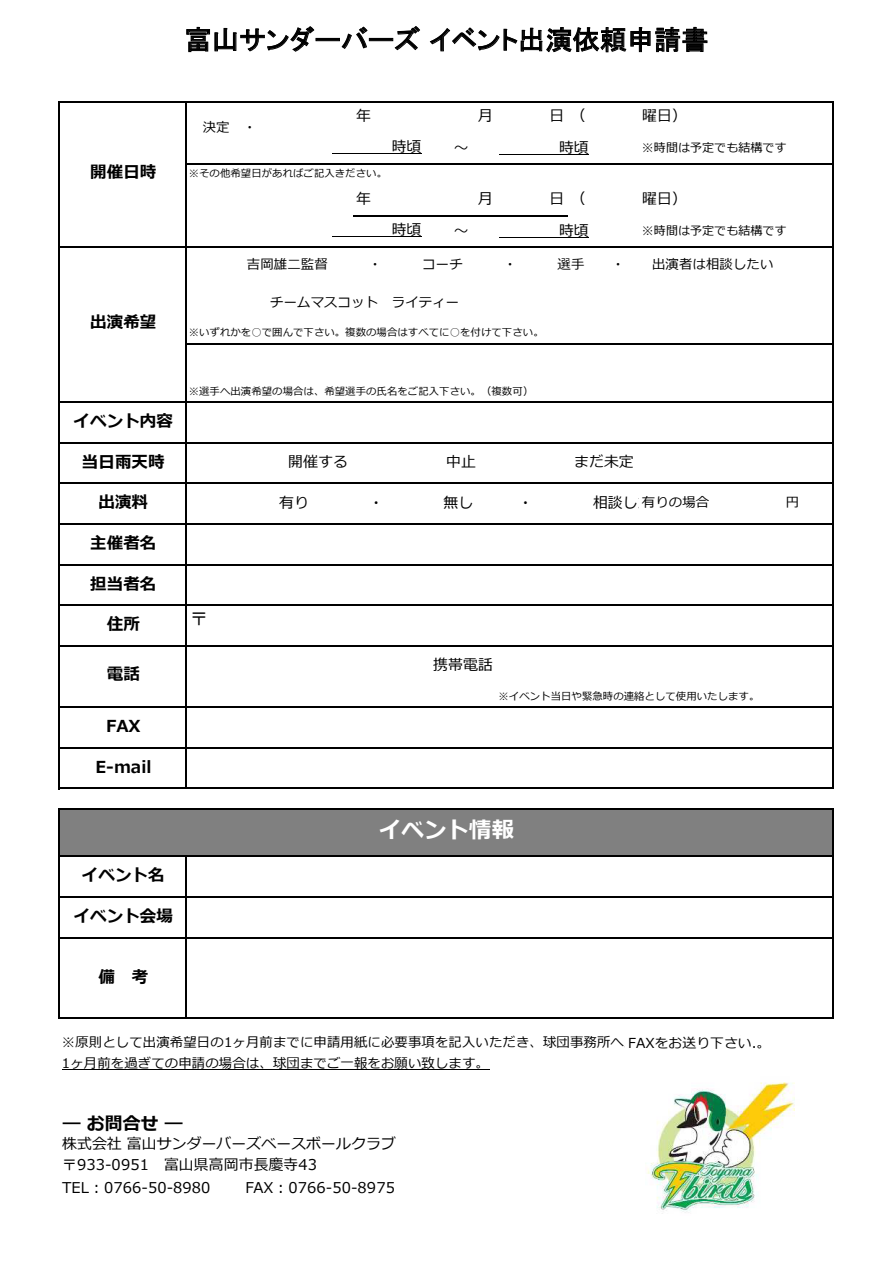
<style>
.page{position:relative;width:893px;height:1263px;background:#fff}
.page>*{position:absolute;margin:0;border:0;box-sizing:border-box;transform-origin:0 0}
.t1{font:26.85px "MS P Gothic";letter-spacing:.01em;color:#000}
.t2{font:700 22.35px "Meiryo";letter-spacing:.005em;color:#fff}
.t3{font:700 17.85px "Meiryo";color:#000}
.t4{font:17.85px "Meiryo";color:#000}
.t5{font:700 16.5px "Meiryo";letter-spacing:.005em;color:#000}
.t6{font:14.85px/20.4px "Meiryo";letter-spacing:.005em;color:#000}
.t7{font:13.8px "Meiryo";letter-spacing:.005em;color:#000}
.t8{font:13.35px/20.4px "Meiryo";letter-spacing:.01em;color:#000}
.t9{font:12px "Meiryo";letter-spacing:.005em;color:#000}
.t10{font:10.35px "Meiryo";letter-spacing:.01em;color:#000}
.s1{font-size:13.35px}
.s2{font-size:14.85px}
</style>
<div class="page">
<svg style="left:186px;top:26px;width:128px;height:26px"></svg>
<div style="left:316px;top:38px;width:24px;height:3px;border:1px solid #000"></div>
<svg style="left:341px;top:26px;width:27px;height:23px"></svg>
<div style="left:369px;top:38px;width:24px;height:3px;border:1px solid #000"></div>
<svg style="left:394px;top:26px;width:26px;height:24px"></svg>
<svg style="left:429px;top:27px;width:278px;height:26px"></svg>
<div style="left:60px;top:809px;width:773px;height:48px;background:#808080"></div>
<hr style="left:499px;top:154px;width:90px;height:1px;background:#000">
<hr style="left:499px;top:237px;width:90px;height:1px;background:#000">
<hr style="left:62px;top:1069px;width:427px;height:1px;background:#000">
<hr style="left:332px;top:154px;width:89px;height:1px;background:#000">
<hr style="left:332px;top:237px;width:89px;height:1px;background:#000">
<hr style="left:58px;top:101px;width:2px;height:688px;background:#000">
<hr style="left:832px;top:102px;width:1px;height:687px;background:#000">
<hr style="left:186px;top:102px;width:1px;height:687px;background:#000">
<hr style="left:58px;top:808px;width:2px;height:211px;background:#000">
<hr style="left:186px;top:857px;width:1px;height:162px;background:#000">
<hr style="left:832px;top:809px;width:1px;height:210px;background:#000">
<hr style="left:60px;top:101px;width:773px;height:1px;background:#000">
<hr style="left:187px;top:164px;width:646px;height:1px;background:#000">
<hr style="left:353px;top:215px;width:215px;height:2px;background:#000">
<hr style="left:60px;top:247px;width:773px;height:1px;background:#000">
<hr style="left:187px;top:343px;width:646px;height:1px;background:#000">
<hr style="left:60px;top:401px;width:773px;height:2px;background:#000">
<hr style="left:60px;top:442px;width:773px;height:1px;background:#000">
<hr style="left:60px;top:483px;width:773px;height:1px;background:#000">
<hr style="left:60px;top:523px;width:773px;height:2px;background:#000">
<hr style="left:60px;top:564px;width:773px;height:1px;background:#000">
<hr style="left:60px;top:605px;width:773px;height:1px;background:#000">
<hr style="left:60px;top:645px;width:773px;height:2px;background:#000">
<hr style="left:60px;top:706px;width:773px;height:2px;background:#000">
<hr style="left:60px;top:747px;width:773px;height:1px;background:#000">
<hr style="left:60px;top:788px;width:773px;height:1px;background:#000">
<hr style="left:60px;top:808px;width:773px;height:1px;background:#000">
<hr style="left:60px;top:856px;width:773px;height:1px;background:#000">
<hr style="left:60px;top:896px;width:773px;height:2px;background:#000">
<hr style="left:60px;top:937px;width:773px;height:2px;background:#000">
<hr style="left:60px;top:1018px;width:773px;height:1px;background:#000">
<img style="left:647px;top:1082px;width:148px;height:132px">
<p class="t5" style="left:90px;top:161px;width:68px">開催日時</p>
<p class="t5" style="left:90px;top:311px;width:68px">出演希望</p>
<h1 class="t1" style="left:185px;top:26px;width:525px">富山サンダーバーズイベント出演依頼申請書</h1>
<p class="t6" style="left:356px;top:107px;width:16px">年</p>
<p class="t6" style="left:478px;top:107px;width:16px">月</p>
<p class="t6" style="left:549px;top:107px;width:37px">日（</p>
<p class="t6" style="left:642px;top:107px;width:46px">曜日）</p>
<p class="t6" style="left:453px;top:138px;width:16px">～</p>
<p class="t6" style="left:559px;top:138px;width:31px">時頃</p>
<p class="t9" style="left:642px;top:139px;width:146px">※時間は予定でも結構です</p>
<p class="t6" style="left:356px;top:190px;width:16px">年</p>
<p class="t6" style="left:478px;top:190px;width:16px">月</p>
<p class="t6" style="left:549px;top:190px;width:37px">日（</p>
<p class="t6" style="left:642px;top:190px;width:46px">曜日）</p>
<p class="t6" style="left:453px;top:221px;width:16px">～</p>
<p class="t6" style="left:559px;top:221px;width:31px">時頃</p>
<p class="t9" style="left:642px;top:222px;width:146px">※時間は予定でも結構です</p>
<p class="t8" style="left:203px;top:118px;width:55px">決定 ・</p>
<p class="t6" style="left:391px;top:137px;width:31px">時頃</p>
<p class="t10" style="left:189px;top:166px;width:200px">※その他希望日があればご記入きださい。</p>
<p class="t6" style="left:391px;top:220px;width:31px">時頃</p>
<p class="t8" style="left:247px;top:255px;width:82px">吉岡雄二監督</p>
<p class="t8" style="left:368px;top:255px;width:15px">・</p>
<p class="t8" style="left:422px;top:255px;width:42px">コーチ</p>
<p class="t8" style="left:503px;top:255px;width:15px">・</p>
<p class="t8" style="left:557px;top:255px;width:28px">選手</p>
<p class="t8" style="left:611px;top:255px;width:15px">・</p>
<p class="t8" style="left:652px;top:255px;width:123px">出演者は相談したい</p>
<p class="t8" style="left:270px;top:293px;width:190px">チームマスコット ライティー</p>
<p class="t10" style="left:189px;top:325px;width:356px">※いずれかを○で囲んで下さい。複数の場合はすべてに○を付けて下さい。</p>
<p class="t10" style="left:189px;top:384px;width:346px">※選手へ出演希望の場合は、希望選手の氏名をご記入下さい。（複数可）</p>
<p class="t5" style="left:74px;top:409px;width:101px">イベント内容</p>
<p class="t5" style="left:82px;top:450px;width:84px">当日雨天時</p>
<p class="t6" style="left:288px;top:452px;width:61px">開催する</p>
<p class="t6" style="left:446px;top:452px;width:31px">中止</p>
<p class="t6" style="left:574px;top:452px;width:61px">まだ未定</p>
<p class="t5" style="left:98px;top:491px;width:51px">出演料</p>
<p class="t6" style="left:279px;top:493px;width:31px">有り</p>
<p class="t6" style="left:369px;top:493px;width:16px">・</p>
<p class="t6" style="left:443px;top:493px;width:31px">無し</p>
<p class="t6" style="left:518px;top:493px;width:16px">・</p>
<p class="t6" style="left:593px;top:493px;width:91px">相談した<span class="s1">有りの</span></p>
<p class="t8" style="left:653px;top:493px;width:58px"><span class="s2">い</span> 場合</p>
<p class="t8" style="left:786px;top:493px;width:15px">円</p>
<p class="t5" style="left:90px;top:531px;width:68px">主催者名</p>
<p class="t5" style="left:90px;top:572px;width:68px">担当者名</p>
<p class="t5" style="left:107px;top:613px;width:35px">住所</p>
<h3 class="t4" style="left:190px;top:606px;width:19px">〒</h3>
<p class="t5" style="left:107px;top:663px;width:35px">電話</p>
<p class="t5" style="left:106px;top:714px;width:36px">FAX</p>
<p class="t5" style="left:95px;top:755px;width:57px">E-mail</p>
<p class="t5" style="left:82px;top:864px;width:84px">イベント名</p>
<p class="t5" style="left:74px;top:904px;width:101px">イベント会場</p>
<p class="t5" style="left:98px;top:965px;width:51px">備 考</p>
<p class="t6" style="left:433px;top:656px;width:61px">携帯電話</p>
<p class="t10" style="left:498px;top:689px;width:262px">※イベント当日や緊急時の連絡として使用いたします。</p>
<h2 class="t2" style="left:379px;top:814px;width:136px">イベント情報</h2>
<p class="t8" style="left:62px;top:1033px;width:751px">※原則として出演希望日の1ヶ月前までに申請用紙に必要事項を記入いただき、球団事務所へメールかFAXをお送り下さい。<br>1ヶ月前を過ぎての申請の場合は、球団までご一報をお願い致します。</p>
<p class="t7" style="left:628px;top:1033px;width:144px">FAXをお送り下さい.。</p>
<h3 class="t3" style="left:63px;top:1111px;width:121px">― お問合せ ―</h3>
<p class="t6" style="left:62px;top:1135px;width:335px">株式会社富山サンダーバーズベースボールクラブ〒933-0951 富山県高岡市長慶寺43</p>
<p class="t6" style="left:62px;top:1178px;width:150px">TEL︓0766-50-8980</p>
<p class="t6" style="left:245px;top:1178px;width:151px">FAX︓0766-50-8975</p>
</div>
